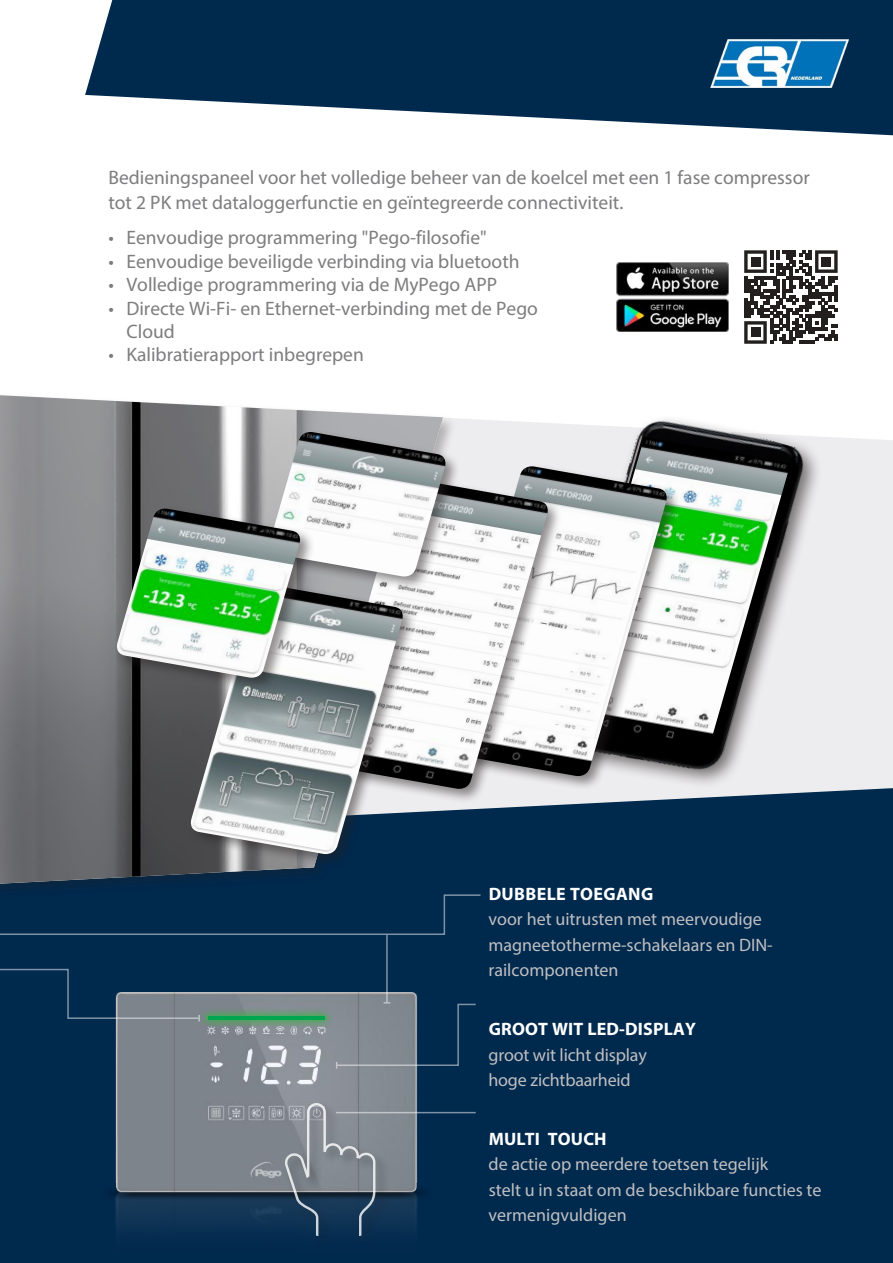
<style>
.page{position:relative;width:893px;height:1263px;background:#fff}
.page>*{position:absolute;margin:0;border:0;box-sizing:border-box;transform-origin:0 0}
.t1{font:19.5px/24.2px "Myriad Pro";color:#7d7c7e}
.t2{font:18px/25.5px "Myriad Pro";color:#c0bfc1}
.t3{font:700 18px "Myriad Pro";letter-spacing:.01em;color:#fff}
</style>
<div class="page">
<div style="left:458px;top:419px;width:435px;height:369px;background:#edecee"></div>
<div style="left:0;top:788px;width:893px;height:475px;background:#00294e"></div>
<svg style="left:85px;top:0;width:808px;height:135px;fill:#00294e"></svg>
<div style="left:0;top:347px;width:458px;height:599px;background:#241f1f;opacity:.3"></div>
<img style="left:0;top:395px;width:443px;height:466px">
<img style="left:96px;top:992px;width:354px;height:271px">
<div style="left:283px;top:1101px;width:107px;height:149px;background:#241f1f;opacity:.5"></div>
<svg style="left:285px;top:1103px;width:90px;height:133px;background:#677483"></svg>
<svg style="left:199px;top:1007px;width:135px;height:22px;background:#759483"></svg>
<hr style="left:208px;top:1016px;width:117px;height:4px;background:#00a650">
<svg style="left:0;top:968px;width:201px;height:53px;background:#21425f"></svg>
<hr style="left:336px;top:1112px;width:140px;height:1px;background:#fff">
<div style="left:549px;top:414px;width:273px;height:375px;background:#241f1f;opacity:.6"></div>
<img style="left:550px;top:414px;width:260px;height:375px">
<img style="left:562px;top:437px;width:229px;height:313px">
<div style="left:440px;top:463px;width:242px;height:328px;background:#241f1f;opacity:.5"></div>
<img style="left:461px;top:466px;width:208px;height:311px">
<div style="left:321px;top:476px;width:242px;height:328px;background:#241f1f;opacity:.5"></div>
<img style="left:418px;top:479px;width:132px;height:311px">
<div style="left:266px;top:429px;width:195px;height:163px;background:#241f1f;opacity:.5"></div>
<img style="left:267px;top:432px;width:181px;height:146px">
<div style="left:188px;top:581px;width:230px;height:288px;background:#241f1f;opacity:.5"></div>
<img style="left:188px;top:585px;width:217px;height:271px">
<div style="left:114px;top:505px;width:201px;height:188px;background:#241f1f;opacity:.5"></div>
<img style="left:114px;top:509px;width:188px;height:170px">
<svg style="left:0;top:861px;width:482px;height:75px;background:#103252"></svg>
<hr style="left:386px;top:935px;width:2px;height:68px;background:#fff">
<svg style="left:335px;top:1002px;width:142px;height:66px;background:#4f6477"></svg>
<img style="left:617px;top:262px;width:112px;height:70px">
<svg style="left:744px;top:250px;width:94px;height:94px"></svg>
<div style="left:751px;top:257px;width:9px;height:9px;background:#241f1f"></div>
<div style="left:821px;top:257px;width:10px;height:9px;background:#241f1f"></div>
<div style="left:751px;top:328px;width:9px;height:9px;background:#241f1f"></div>
<img style="left:710px;top:40px;width:139px;height:48px">
<p class="t1" style="left:108px;top:166px;width:703px">Bedieningspaneel voor het volledige beheer van de koelcel met een 1 fase compressor tot 2 PK met dataloggerfunctie en geïntegreerde connectiviteit.</p>
<p class="t1" style="left:108px;top:226px;width:380px">• Eenvoudige programmering "Pego-filosofie"</p>
<p class="t1" style="left:108px;top:249px;width:413px">• Eenvoudige beveiligde verbinding via bluetooth</p>
<p class="t1" style="left:108px;top:272px;width:390px">• Volledige programmering via de MyPego APP</p>
<p class="t1" style="left:126px;top:296px;width:413px;line-height:23.4px;text-indent:-18px">• Directe Wi-Fi- en Ethernet-verbinding met de Pego<br>Cloud</p>
<p class="t1" style="left:108px;top:343px;width:257px">• Kalibratierapport inbegrepen</p>
<p class="t3" style="left:489px;top:882px;width:166px">DUBBELE TOEGANG</p>
<p class="t2" style="left:489px;top:906px;width:286px">voor het uitrusten met meervoudige magneetotherme-schakelaars en DIN&shy;railcomponenten</p>
<p class="t3" style="left:489px;top:1017px;width:209px">GROOT WIT LED-DISPLAY</p>
<p class="t2" style="left:489px;top:1041px;width:160px">groot wit licht display hoge zichtbaarheid</p>
<p class="t3" style="left:489px;top:1127px;width:119px">MULTI TOUCH</p>
<p class="t2" style="left:489px;top:1151px;width:335px">de actie op meerdere toetsen tegelijk<br>stelt u in staat om de beschikbare functies te vermenigvuldigen</p>
</div>
